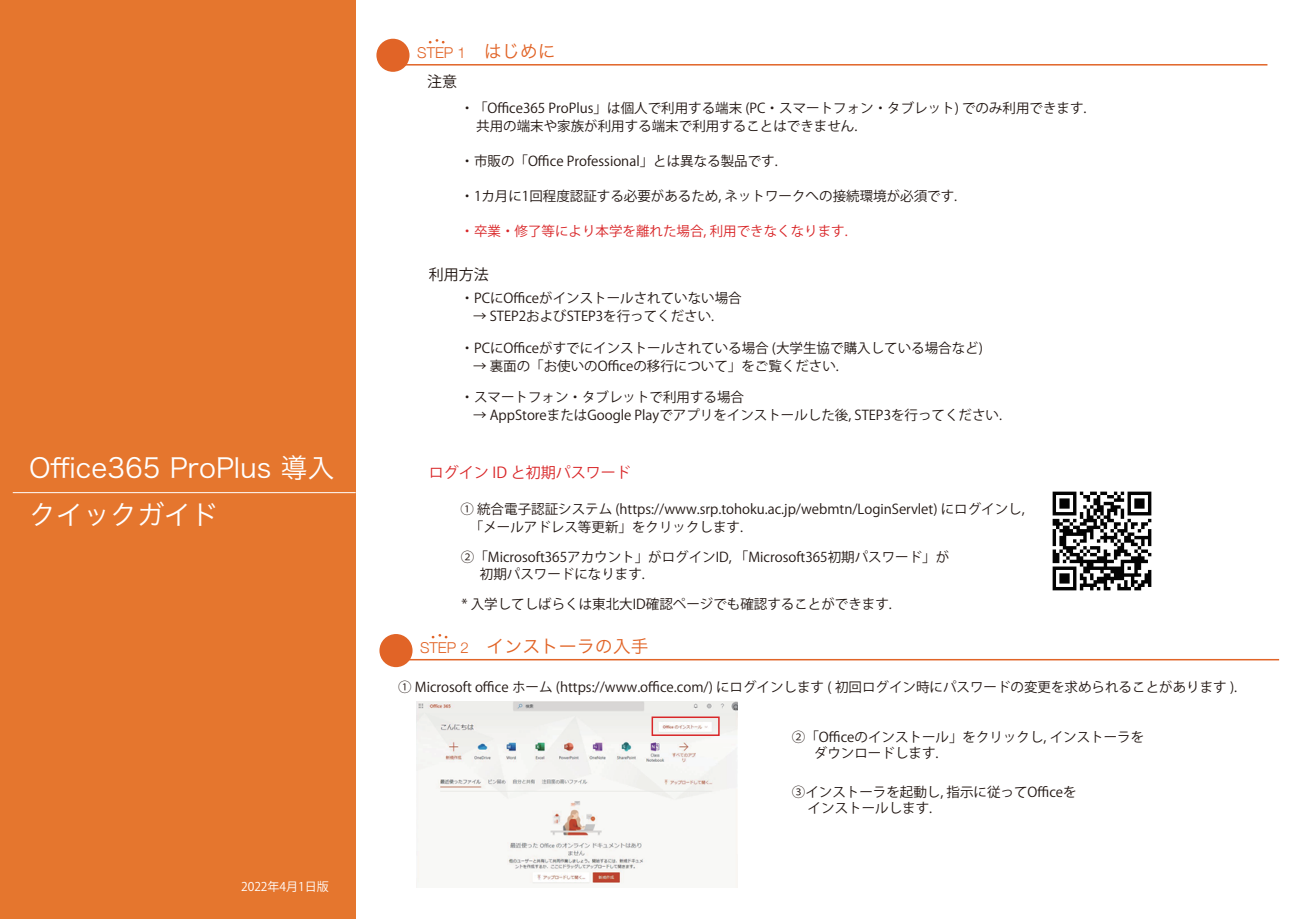
<style>
.page{position:relative;width:1289px;height:919px;background:#fff}
.page>*{position:absolute;margin:0;border:0;box-sizing:border-box;transform-origin:0 0}
.t1{font:27px/47.2px "Hira Kaku Pro N W3";color:#fff}
.t2{font:18px "Hira Kaku Pro N W3";color:#e16427}
.t3{font:15px "Koz Go Pr 6 N";color:#d92628}
.t4{font:300 15px "Helvetica Neue";color:#e16427}
.t5{font:15px "Koz Go Pr 6 N";color:#221713}
.t6{font:13.5px/17.7px "Koz Go Pr 6 N";color:#221713}
.t7{font:13.5px "Koz Go Pr 6 N";color:#d92628}
.t8{font:12px "Koz Go Pr 6 N";color:#fff}
.s1{font-family:"Hira Kaku Pro N W3";font-weight:400;font-size:18px}
.s2{font-family:"Helvetica Neue";font-weight:300;font-size:15px}
</style>
<div class="page">
<div style="left:0;top:0;width:356px;height:918px;background:#e5762e"></div>
<hr style="left:13px;top:492px;width:343px;height:1px;background:#fff">
<svg style="left:429px;top:39px;width:15px;height:4px"></svg>
<div style="left:376px;top:39px;width:33px;height:33px;background:#e16427;border-radius:50%"></div>
<hr style="left:405px;top:659px;width:873px;height:1px;background:#e16427">
<svg style="left:431px;top:634px;width:16px;height:4px"></svg>
<div style="left:379px;top:634px;width:33px;height:33px;background:#e16427;border-radius:50%"></div>
<img style="left:416px;top:701px;width:321px;height:186px">
<div style="left:651px;top:716px;width:68px;height:20px;border:2px solid #d92628"></div>
<hr style="left:393px;top:64px;width:874px;height:2px;background:#e16427">
<img style="left:1052px;top:491px;width:100px;height:100px">
<h1 class="t1" style="left:29px;top:442px;width:307px">Office365 ProPlus 導入クイックガイド</h1>
<p class="t8" style="left:241px;top:880px;width:89px">2022年4月1日版</p>
<p class="t4" style="left:417px;top:41px;width:140px">STEP 1 <span class="s1">はじめに</span></p>
<p class="t5" style="left:427px;top:73px;width:31px">注意</p>
<p class="t6" style="left:476px;top:99px;width:612px;text-indent:-16px">・「Office365 ProPlus」は個人で利用する端末 (PC・スマートフォン・タブレット) でのみ利用できます.共用の端末や家族が利用する端末で利用することはできません.</p>
<p class="t6" style="left:460px;top:152px;width:319px">・市販の「Office Professional」とは異なる製品です.</p>
<p class="t6" style="left:460px;top:187px;width:498px">・1カ月に1回程度認証する必要があるため, ネットワークへの接続環境が必須です.</p>
<p class="t7" style="left:460px;top:224px;width:389px">・卒業・修了等により本学を離れた場合, 利用できなくなります.</p>
<p class="t5" style="left:429px;top:266px;width:61px">利用方法</p>
<p class="t6" style="left:460px;top:290px;width:283px">・PCにOfficeがインストールされていない場合</p>
<p class="t6" style="left:473px;top:307px;width:243px">→ STEP2およびSTEP3を行ってください.</p>
<p class="t6" style="left:460px;top:339px;width:524px">・PCにOfficeがすでにインストールされている場合 (大学生協で購入している場合など)</p>
<p class="t6" style="left:473px;top:357px;width:367px">→ 裏面の「お使いのOfficeの移行について」をご覧ください.</p>
<p class="t6" style="left:460px;top:388px;width:285px">・スマートフォン・タブレットで利用する場合</p>
<p class="t6" style="left:473px;top:406px;width:530px">→ AppStoreまたはGoogle Playでアプリをインストールした後, STEP3を行ってください.</p>
<p class="t3" style="left:429px;top:463px;width:203px">ログイン ID と初期パスワード</p>
<p class="t6" style="left:470px;top:500px;width:556px;text-indent:-9px">① 統合電子認証システム (https://www.srp.tohoku.ac.jp/webmtn/LoginServlet) にログインし,「メールアドレス等更新」をクリックします.</p>
<p class="t6" style="left:480px;top:548px;width:471px;text-indent:-19px">②「Microsoft365アカウント」がログインID, 「Microsoft365初期パスワード」が初期パスワードになります.</p>
<p class="t6" style="left:461px;top:595px;width:432px">* 入学してしばらくは東北大ID確認ページでも確認することができます.</p>
<h2 class="t2" style="left:420px;top:630px;width:230px"><span class="s2">STEP 2</span> インストーラの入手</h2>
<p class="t6" style="left:398px;top:678px;width:840px">① Microsoft office ホーム (https://www.office.com/) にログインします ( 初回ログイン時にパスワードの変更を求められることがあります ).</p>
<p class="t6" style="left:814px;top:729px;width:332px;line-height:16.5px;text-indent:-22px">②「Officeのインストール」をクリックし, インストーラをダウンロードします.</p>
<p class="t6" style="left:807px;top:783px;width:270px;line-height:16.5px;text-indent:-16px">③インストーラを起動し, 指示に従ってOfficeをインストールします.</p>
</div>
